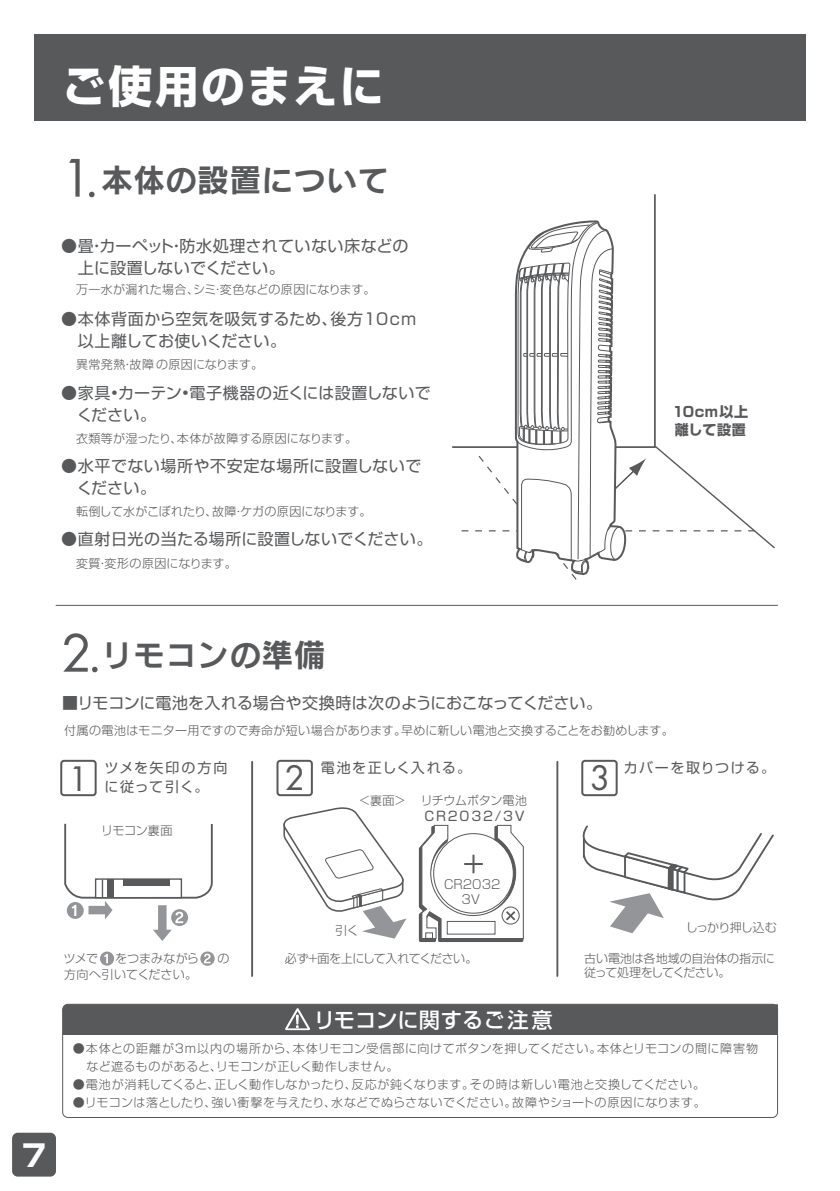
<style>
.page{position:relative;width:840px;height:1191px;background:#fff}
.page>*{position:absolute;margin:0;border:0;box-sizing:border-box;transform-origin:0 0}
.t1{font:50px "Futura Std";color:#58595b}
.t2{font:44px "Shin Go Pro Bold 90 pv RKSJ H";letter-spacing:.05em;color:#fff}
.t3{font:32.8px "Futura Std";color:#58595b}
.t4{font:32px "Rodin Cattleya Pro B 90 pv RKSJ H";color:#58595b}
.t5{font:30px "Shin Go Pro Bold 90 pv RKSJ H";color:#fff}
.t6{font:21.2px "Shin Go Pro Medium 90 pv RKSJ H";letter-spacing:.005em;color:#fff}
.t7{font:16px/22px "Shin Go Pro Regular 90 pv RKSJ H";letter-spacing:.01em;color:#58595b}
.t8{font:16px/22px "Shin Go Pro Regular 90 pv RKSJ H";letter-spacing:.03em;color:#58595b}
.t9{font:14px/19.2px "Shin Go Pro Regular 90 pv RKSJ H";letter-spacing:.105em;color:#58595b}
.t10{font:14px/18px "Shin Go Pro Bold 90 pv RKSJ H";letter-spacing:.04em;color:#58595b}
.t11{font:13px "Shin Go Pro Regular 90 pv RKSJ H";letter-spacing:.14em;color:#58595b}
.t12{font:12.4px/15px "Shin Go Pro Light 90 pv RKSJ H";color:#58595b;text-align:center}
.t13{font:12px "Shin Go Pro Light 90 pv RKSJ H";letter-spacing:.01em;color:#58595b}
.t14{font:12px/18px "Shin Go Pro Light 90 pv RKSJ H";letter-spacing:.04em;color:#58595b}
.t15{font:12px "Shin Go Pro Light 90 pv RKSJ H";letter-spacing:.03em;color:#58595b}
.t16{font:12px/14.4px "Shin Go Pro Light 90 pv RKSJ H";letter-spacing:-.02em;color:#58595b}
.t17{font:12px "Shin Go Pro Light 90 pv RKSJ H";letter-spacing:-.01em;color:#58595b}
.t18{font:12px "Shin Go Pro Light 90 pv RKSJ H";letter-spacing:-.035em;color:#58595b}
.t19{font:12px "Shin Go Pro Light 90 pv RKSJ H";letter-spacing:-.015em;color:#58595b}
.t20{font:12px "Shin Go Pro Light 90 pv RKSJ H";letter-spacing:-.07em;color:#58595b}
.s1{font-family:"Futura Std";font-size:50px}
</style>
<div class="page">
<div style="left:34px;top:34px;width:771px;height:87px;background:#58595b"></div>
<div style="left:12px;top:1132px;width:44px;height:44px;background:#58595b;border-radius:6px"></div>
<svg style="left:460px;top:220px;width:315px;height:360px"></svg>
<div style="left:62px;top:1003px;width:715px;height:115px;border:1px solid #58595b;border-radius:5px"></div>
<div style="left:63px;top:1004px;width:714px;height:30px;background:#58595b"></div>
<svg style="left:283px;top:807px;width:123px;height:131px"></svg>
<svg style="left:582px;top:825px;width:192px;height:108px"></svg>
<svg style="left:418px;top:824px;width:106px;height:118px"></svg>
<svg style="left:64px;top:823px;width:149px;height:118px"></svg>
<svg style="left:100px;top:951px;width:14px;height:14px"></svg>
<svg style="left:200px;top:951px;width:14px;height:14px"></svg>
<hr style="left:251px;top:762px;width:2px;height:214px;background:#58595b">
<hr style="left:556px;top:762px;width:2px;height:214px;background:#58595b">
<div style="left:60px;top:760px;width:37px;height:36px;border:2px solid #58595b;border-radius:3px"></div>
<div style="left:276px;top:760px;width:37px;height:36px;border:2px solid #58595b;border-radius:3px"></div>
<div style="left:581px;top:760px;width:36px;height:36px;border:2px solid #58595b;border-radius:3px"></div>
<hr style="left:56px;top:605px;width:721px;height:1px;background:#58595b">
<p class="t2" style="left:62px;top:70px;width:323px">ご使用のまえに</p>
<p class="t1" style="left:61px;top:150px;width:40px">1.</p>
<p class="t4" style="left:101px;top:168px;width:289px">本体の設置について</p>
<p class="t7" style="left:61px;top:237px;width:348px">●畳・カーペット・防水処理されていない床などの　上に設置しないでください。</p>
<p class="t7" style="left:61px;top:310px;width:356px">●本体背面から空気を吸気するため、後方10cm　以上離してお使いください。</p>
<p class="t7" style="left:61px;top:384px;width:371px">●家具•カーテン•電子機器の近くには設置しないで　ください。</p>
<p class="t8" style="left:61px;top:457px;width:361px">●水平でない場所や不安定な場所に設置しないで　ください。</p>
<p class="t7" style="left:61px;top:530px;width:372px">●直射日光の当たる場所に設置しないでください。</p>
<p class="t13" style="left:76px;top:285px;width:301px">万一水が漏れた場合、シミ・変色などの原因になります。</p>
<p class="t14" style="left:76px;top:357px;width:189px">異常発熱・故障の原因になります。</p>
<p class="t13" style="left:76px;top:434px;width:282px">衣類等が湿ったり、本体が故障する原因になります。</p>
<p class="t17" style="left:76px;top:506px;width:297px">転倒して水がこぼれたり、故障・ケガの原因になります。</p>
<p class="t13" style="left:76px;top:559px;width:162px">変質・変形の原因になります。</p>
<p class="t10" style="left:672px;top:405px;width:77px">10cm以上離して設置</p>
<p class="t5" style="left:22px;top:1144px;width:26px">7</p>
<p class="t4" style="left:61px;top:642px;width:265px"><span class="s1">2.</span>リモコンの準備</p>
<p class="t7" style="left:62px;top:694px;width:541px">■リモコンに電池を入れる場合や交換時は次のようにおこなってください。</p>
<p class="t13" style="left:64px;top:726px;width:610px">付属の電池はモニター用ですので寿命が短い場合があります。早めに新しい電池と交換することをお勧めします。</p>
<p class="t9" style="left:320px;top:760px;width:152px">電池を正しく入れる。</p>
<p class="t9" style="left:623px;top:760px;width:153px">カバーを取りつける。</p>
<p class="t19" style="left:358px;top:795px;width:170px">＜裏面＞ リチウムボタン電池</p>
<p class="t11" style="left:424px;top:811px;width:102px">CR2032/3V</p>
<p class="t9" style="left:104px;top:760px;width:124px">ツメを矢印の方向に従って引く。</p>
<p class="t3" style="left:68px;top:760px;width:22px">1</p>
<p class="t3" style="left:284px;top:759px;width:22px">2</p>
<p class="t3" style="left:590px;top:759px;width:22px">3</p>
<p class="t13" style="left:101px;top:826px;width:73px">リモコン裏面</p>
<p class="t12" style="left:444px;top:879px;width:58px">CR2032<br>3V</p>
<p class="t13" style="left:335px;top:926px;width:25px">引く</p>
<p class="t20" style="left:685px;top:923px;width:93px">しっかり押し込む</p>
<p class="t13" style="left:63px;top:953px;width:167px">ツメで　 をつまみながら　　の</p>
<p class="t18" style="left:284px;top:954px;width:194px">必ず+面を上にして入れてください。</p>
<p class="t13" style="left:64px;top:969px;width:135px">方向へ引いてください。</p>
<p class="t6" style="left:313px;top:1011px;width:240px">リモコンに関するご注 意</p>
<p class="t16" style="left:583px;top:953px;width:192px">古い電池は各地域の自治体の指示に従って処理をしてください。</p>
<p class="t14" style="left:86px;top:1040px;width:672px;text-indent:-14px">●本体との距離が3m以内の場所から、本体リモコン受信部に向けてボタンを押してください。本体とリモコンの間に障害物など遮るものがあると、リモコンが正しく動作しません。</p>
<p class="t13" style="left:73px;top:1079px;width:633px">●電池が消耗してくると、正しく動作しなかったり、反応が鈍くなります。その時は新しい電池と交換してください。</p>
<p class="t15" style="left:73px;top:1097px;width:634px">●リモコンは落としたり、強い衝撃を与えたり、水などでぬらさないでください。故障やショートの原因になります。</p>
</div>
